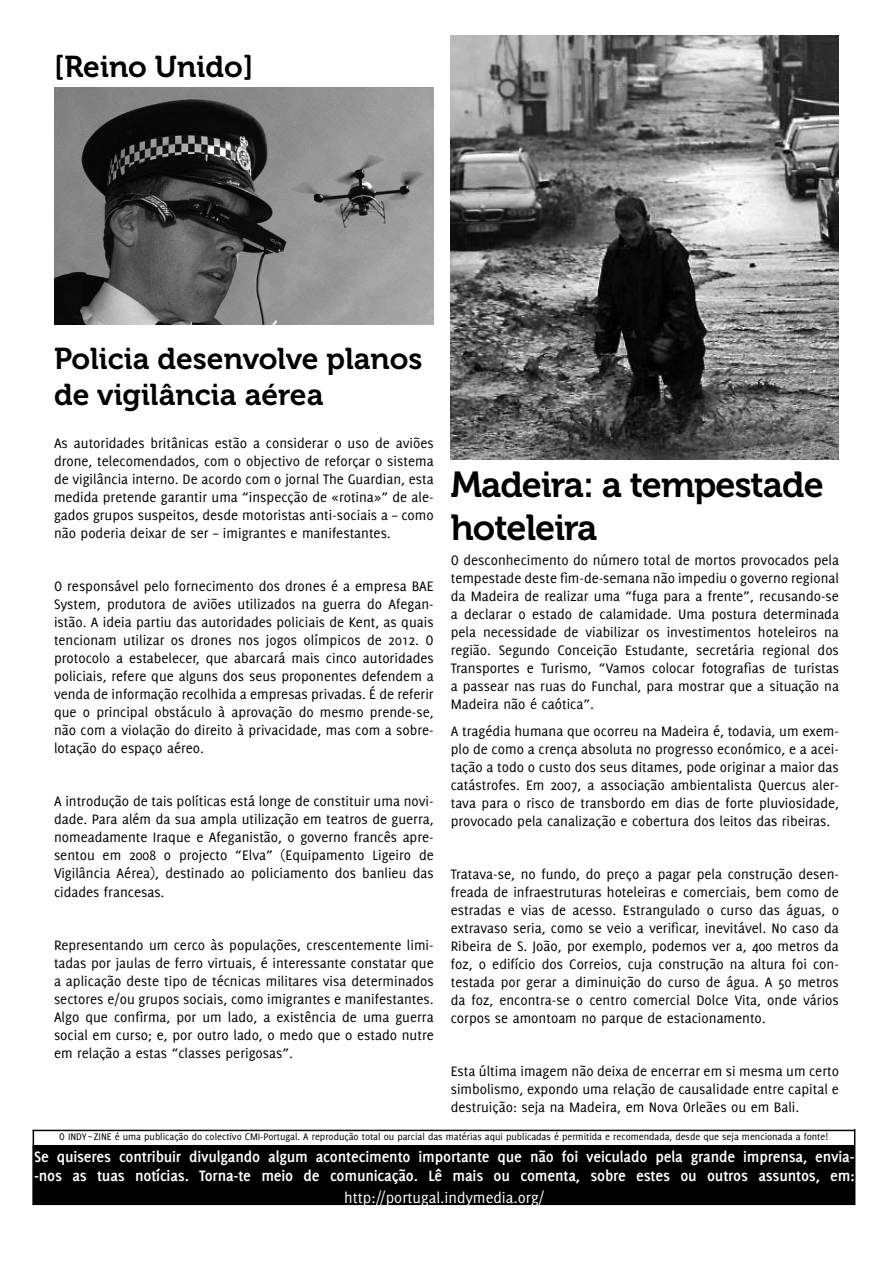
<style>
.page{position:relative;width:893px;height:1263px;background:#fff}
.page>*{position:absolute;margin:0;border:0;box-sizing:border-box;transform-origin:0 0}
.t1{font:36px/43.2px "Museo 700";letter-spacing:-.025em;color:#000}
.t2{font:30px/36px "Museo 700";color:#000}
.t3{font:700 16.5px/19px "Delicious";letter-spacing:-.01em;color:#fff}
.t4{font:16.5px "Delicious";color:#fff}
.t5{font:15px/18px "Delicious";color:#000;text-align:justify}
.t6{font:10.5px "Delicious";letter-spacing:-.005em;color:#000}
</style>
<div class="page">
<div style="left:33px;top:1146px;width:821px;height:58px;background:#000"></div>
<div style="left:33px;top:1145px;width:822px;height:60px;border:2px solid #000"></div>
<hr style="left:33px;top:1130px;width:1px;height:75px;background:#000">
<hr style="left:33px;top:1130px;width:822px;height:1px;background:#000">
<hr style="left:854px;top:1129px;width:1px;height:76px;background:#000">
<img style="left:54px;top:88px;width:380px;height:236px">
<img style="left:451px;top:36px;width:388px;height:424px">
<h2 class="t2" style="left:54px;top:49px;width:201px">[Reino Unido]</h2>
<h2 class="t2" style="left:54px;top:341px;width:370px">Policia desenvolve planos de vigilância aérea</h2>
<p class="t5" style="left:54px;top:434px;width:381px">As autoridades britânicas estão a considerar o uso de aviões drone, telecomendados, com o objectivo de reforçar o sistema de vigilância interno. De acordo com o jornal The Guardian, esta medida pretende garantir uma “inspecção de «rotina»” de ale&shy;gados grupos suspeitos, desde motoristas anti-sociais a – como não poderia deixar de ser – imigrantes e manifestantes.</p>
<p class="t5" style="left:54px;top:577px;width:381px">O responsável pelo fornecimento dos drones é a empresa BAE System, produtora de aviões utilizados na guerra do Afegan&shy;istão. A ideia partiu das autoridades policiais de Kent, as quais tencionam utilizar os drones nos jogos olímpicos de 2012. O protocolo a estabelecer, que abarcará mais cinco autoridades policiais, refere que alguns dos seus proponentes defendem a venda de informação recolhida a empresas privadas. É de referir que o principal obstáculo à aprovação do mesmo prende-se, não com a violação do direito à privacidade, mas com a sobre&shy;lotação do espaço aéreo.</p>
<p class="t5" style="left:54px;top:792px;width:381px">A introdução de tais políticas está longe de constituir uma novi&shy;dade. Para além da sua ampla utilização em teatros de guerra, nomeadamente Iraque e Afeganistão, o governo francês apre&shy;sentou em 2008 o projecto “Elva” (Equipamento Ligeiro de Vigilância Aérea), destinado ao policiamento dos banlieu das cidades francesas.</p>
<p class="t5" style="left:54px;top:935px;width:381px">Representando um cerco às populações, crescentemente limi&shy;tadas por jaulas de ferro virtuais, é interessante constatar que a aplicação deste tipo de técnicas militares visa determinados sectores e/ou grupos sociais, como imigrantes e manifestantes.<br>Algo que confirma, por um lado, a existência de uma guerra social em curso; e, por outro lado, o medo que o estado nutre em relação a estas “classes perigosas”.</p>
<h1 class="t1" style="left:451px;top:463px;width:374px">Madeira: a tempestade hoteleira</h1>
<p class="t5" style="left:451px;top:551px;width:390px">O desconhecimento do número total de mortos provocados pela tempestade deste fim-de-semana não impediu o governo regional da Madeira de realizar uma “fuga para a frente”, recusando-se a declarar o estado de calamidade. Uma postura determinada pela necessidade de viabilizar os investimentos hoteleiros na região. Segundo Conceição Estudante, secretária regional dos Transportes e Turismo, “Vamos colocar fotografias de turistas a passear nas ruas do Funchal, para mostrar que a situação na Madeira não é caótica”.</p>
<p class="t5" style="left:451px;top:722px;width:390px">A tragédia humana que ocorreu na Madeira é, todavia, um exem&shy;plo de como a crença absoluta no progresso económico, e a acei&shy;tação a todo o custo dos seus ditames, pode originar a maior das catástrofes. Em 2007, a associação ambientalista Quercus aler&shy;tava para o risco de transbordo em dias de forte pluviosidade, provocado pela canalização e cobertura dos leitos das ribeiras.</p>
<p class="t5" style="left:451px;top:865px;width:390px">Tratava-se, no fundo, do preço a pagar pela construção desen&shy;freada de infraestruturas hoteleiras e comerciais, bem como de estradas e vias de acesso. Estrangulado o curso das águas, o extravaso seria, como se veio a verificar, inevitável. No caso da Ribeira de S. João, por exemplo, podemos ver a, 400 metros da foz, o edifício dos Correios, cuja construção na altura foi con&shy;testada por gerar a diminuição do curso de água. A 50 metros da foz, encontra-se o centro comercial Dolce Vita, onde vários corpos se amontoam no parque de estacionamento.</p>
<p class="t5" style="left:451px;top:1062px;width:390px">Esta última imagem não deixa de encerrar em si mesma um certo simbolismo, expondo uma relação de causalidade entre capital e destruição: seja na Madeira, em Nova Orleães ou em Bali.</p>
<p class="t6" style="left:59px;top:1130px;width:770px">O INDY~ZINE é uma publicação do colectivo CMI-Portugal. A reprodução total ou parcial das matérias aqui publicadas é permitida e recomendada, desde que seja mencionada a fonte!</p>
<p class="t3" style="left:34px;top:1146px;width:822px">Se quiseres contribuir divulgando algum acontecimento importante que não foi veiculado pela grande imprensa, envia--nos as tuas notícias. Torna-te meio de comunicação. Lê mais ou comenta, sobre estes ou outros assuntos, em:</p>
<p class="t4" style="left:344px;top:1188px;width:202px">http://portugal.indymedia.org/</p>
</div>
